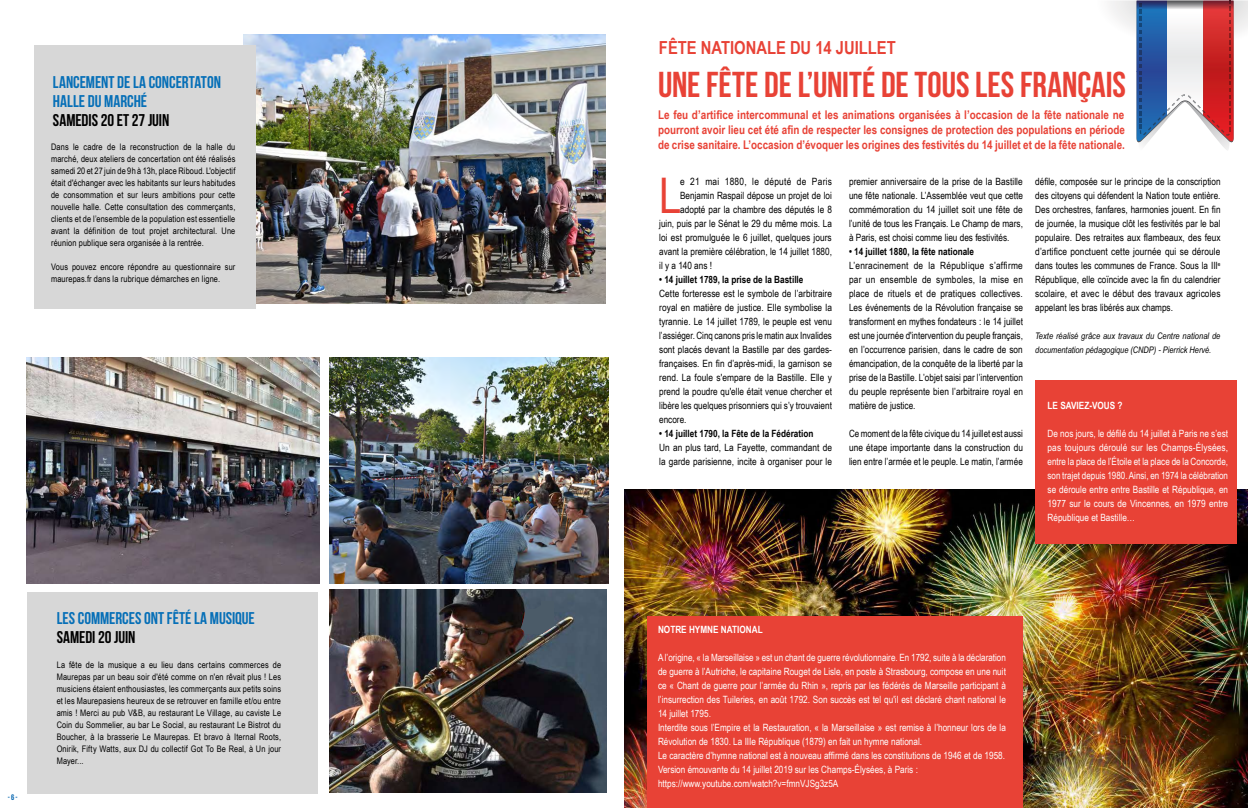
<style>
.page{position:relative;width:1248px;height:808px;background:#fff}
.page>*{position:absolute;margin:0;border:0;box-sizing:border-box;transform-origin:0 0}
.t1{font:49.1px "Arial Narrow";color:#e84236}
.t2{font:36px "Bebas Neue";color:#e84236}
.t3{font:700 18px "Arial Narrow";color:#e84236}
.t4{font:17px/19px "Bebas Neue";color:#066fb7}
.t5{font:17px "Bebas Neue";letter-spacing:-.005em;color:#000}
.t6{font:700 12px/15px "Arial Narrow";color:#e84236;text-align:justify}
.t7{font:10px/14px "Arial Narrow";color:#000;text-align:justify}
.t8{font:10px/14px "Arial Narrow";color:#fff;text-align:justify}
.t9{font:700 10px "Arial Narrow";color:#000}
.t10{font:700 10px "Arial Narrow";color:#fff}
.t11{font:10px "Arial Narrow";letter-spacing:.025em;color:#000}
.t12{font:9px/12px "Arial Narrow";letter-spacing:.015em;color:#000;text-align:justify}
.t13{font:italic 9px/14px "Arial Narrow";color:#000}
.t14{font:8px "Bebas Neue";color:#0063af}
</style>
<div class="page">
<div style="left:28px;top:592px;width:289px;height:202px;background:#d7d7d7"></div>
<img style="left:27px;top:358px;width:292px;height:225px">
<img style="left:329px;top:590px;width:277px;height:202px">
<img style="left:624px;top:489px;width:623px;height:319px">
<div style="left:1035px;top:380px;width:201px;height:163px;background:#e84236"></div>
<div style="left:647px;top:616px;width:375px;height:192px;background:#e84236"></div>
<img style="left:244px;top:34px;width:361px;height:269px">
<div style="left:34px;top:45px;width:221px;height:264px;background:#d7d7d7"></div>
<svg style="left:1110px;top:0;width:137px;height:150px"></svg>
<img style="left:329px;top:358px;width:279px;height:225px">
<div style="left:541px;top:602px;width:12px;height:23px;background:#4b5b68"></div>
<svg style="left:521px;top:604px;width:35px;height:30px"></svg>
<h3 class="t4" style="left:53px;top:72px;width:169px">LANCEMENT DE LA CONCERTATON<br>HALLE DU MARCHÉ</h3>
<h3 class="t5" style="left:53px;top:111px;width:118px">SAMEDIS 20 ET 27 JUIN</h3>
<p class="t12" style="left:51px;top:140px;width:186px">Dans le cadre de la reconstruction de la halle du marché, deux ateliers de concertation ont été réalisés samedi 20 et 27 juin de 9h à 13h, place Riboud. L'objectif était d'échanger avec les habitants sur leurs habitudes de consommation et sur leurs ambitions pour cette nouvelle halle. Cette consultation des commerçants, clients et de l’ensemble de la population est essentielle avant la définition de tout projet architectural. Une réunion publique sera organisée à la rentrée.</p>
<p class="t12" style="left:51px;top:260px;width:186px">Vous pouvez encore répondre au questionnaire sur maurepas.fr dans la rubrique démarches en ligne.</p>
<p class="t14" style="left:8px;top:792px;width:11px">- 6 -</p>
<h3 class="t4" style="left:57px;top:609px;width:200px">LES COMMERCES ONT FÊTÉ LA MUSIQUE</h3>
<h3 class="t5" style="left:57px;top:628px;width:80px">SAMEDI 20 JUIN</h3>
<p class="t12" style="left:57px;top:658px;width:226px">La fête de la musique a eu lieu dans certains commerces de Maurepas par un beau soir d'été comme on n'en rêvait plus ! Les musiciens étaient enthousiastes, les commerçants aux petits soins et les Maurepasiens heureux de se retrouver en famille et/ou entre amis ! Merci au pub V&amp;B, au restaurant Le Village, au caviste Le Coin du Sommelier, au bar Le Social, au restaurant Le Bistrot du Boucher, à la brasserie Le Maurepas. Et bravo à Iternal Roots, Onirik, Fifty Watts, aux DJ du collectif Got To Be Real, à Un jour Mayer...</p>
<h3 class="t3" style="left:659px;top:34px;width:238px">FÊTE NATIONALE DU 14 JUILLET</h3>
<h2 class="t2" style="left:658px;top:65px;width:469px">UNE FÊTE DE L’UNITÉ DE TOUS LES FRANÇAIS</h2>
<p class="t6" style="left:658px;top:107px;width:468px">Le feu d’artifice intercommunal et les animations organisées à l’occasion de la fête nationale ne pourront avoir lieu cet été afin de respecter les consignes de protection des populations en période de crise sanitaire. L’occasion d’évoquer les origines des festivités du 14 juillet et de la fête nationale.</p>
<h1 class="t1" style="left:659px;top:160px;width:24px">L</h1>
<p class="t11" style="left:680px;top:174px;width:153px">e 21 mai 1880, le député de Paris</p>
<p class="t7" style="left:680px;top:188px;width:153px">Benjamin Raspail dépose un projet de loi</p>
<p class="t7" style="left:680px;top:202px;width:153px">adopté par la chambre des députés le 8</p>
<p class="t7" style="left:659px;top:216px;width:174px">juin, puis par le Sénat le 29 du même mois. La</p>
<p class="t7" style="left:659px;top:230px;width:174px">loi est promulguée le 6 juillet, quelques jours</p>
<p class="t7" style="left:659px;top:244px;width:174px">avant la première célébration, le 14 juillet 1880,</p>
<p class="t7" style="left:659px;top:258px;width:54px">il y a 140 ans !</p>
<p class="t9" style="left:659px;top:272px;width:146px">• 14 juillet 1789, la prise de la Bastille</p>
<p class="t7" style="left:659px;top:286px;width:174px">Cette forteresse est le symbole de l’arbitraire royal en matière de justice. Elle symbolise la tyrannie. Le 14 juillet 1789, le peuple est venu l’assiéger. Cinq canons pris le matin aux Invalides sont placés devant la Bastille par des gardes&shy;françaises. En fin d’après-midi, la garnison se rend. La foule s'empare de la Bastille. Elle y prend la poudre qu'elle était venue chercher et libère les quelques prisonniers qui s’y trouvaient encore.</p>
<p class="t9" style="left:659px;top:426px;width:156px">• 14 juillet 1790, la Fête de la Fédération</p>
<p class="t7" style="left:659px;top:440px;width:174px">Un an plus tard, La Fayette, commandant de la garde parisienne, incite à organiser pour le</p>
<p class="t7" style="left:849px;top:174px;width:175px">premier anniversaire de la prise de la Bastille une fête nationale. L’Assemblée veut que cette commémoration du 14 juillet soit une fête de l’unité de tous les Français. Le Champ de mars, à Paris, est choisi comme lieu des festivités.</p>
<p class="t9" style="left:849px;top:244px;width:127px">• 14 juillet 1880, la fête nationale</p>
<p class="t7" style="left:849px;top:258px;width:175px">L’enracinement de la République s’affirme par un ensemble de symboles, la mise en place de rituels et de pratiques collectives.<br>Les événements de la Révolution française se transforment en mythes fondateurs : le 14 juillet est une journée d'intervention du peuple français, en l’occurrence parisien, dans le cadre de son émancipation, de la conquête de la liberté par la prise de la Bastille. L’objet saisi par l’intervention du peuple représente bien l’arbitraire royal en matière de justice.</p>
<p class="t7" style="left:849px;top:426px;width:175px">Ce moment de la fête civique du 14 juillet est aussi une étape importante dans la construction du lien entre l’armée et le peuple. Le matin, l’armée</p>
<p class="t7" style="left:1035px;top:174px;width:187px">défile, composée sur le principe de la conscription des citoyens qui défendent la Nation toute entière.<br>Des orchestres, fanfares, harmonies jouent. En fin de journée, la musique clôt les festivités par le bal populaire. Des retraites aux flambeaux, des feux d’artifice ponctuent cette journée qui se déroule dans toutes les communes de France. Sous la III<sup>e </sup>République, elle coïncide avec la fin du calendrier scolaire, et avec le début des travaux agricoles appelant les bras libérés aux champs.</p>
<p class="t13" style="left:1035px;top:329px;width:187px">Texte réalisé grâce aux travaux du Centre national de documentation pédagogique (CNDP) - Pierrick Hervé.</p>
<p class="t10" style="left:1047px;top:398px;width:77px">LE SAVIEZ-VOUS ?</p>
<p class="t8" style="left:1047px;top:426px;width:182px">De nos jours, le défilé du 14 juillet à Paris ne s’est pas toujours déroulé sur les Champs-Élysées, entre la place de l’Étoile et la place de la Concorde, son trajet depuis 1980. Ainsi, en 1974 la célébration se déroule entre entre Bastille et République, en 1977 sur le cours de Vincennes, en 1979 entre République et Bastille…</p>
<p class="t10" style="left:658px;top:622px;width:106px">NOTRE HYMNE NATIONAL</p>
<p class="t8" style="left:658px;top:650px;width:349px;text-align:left">A l’origine, « la Marseillaise » est un chant de guerre révolutionnaire. En 1792, suite à la déclaration de guerre à l’Autriche, le capitaine Rouget de Lisle, en poste à Strasbourg, compose en une nuit ce « Chant de guerre pour l’armée du Rhin », repris par les fédérés de Marseille participant à l’insurrection des Tuileries, en août 1792. Son succès est tel qu'il est déclaré chant national le 14 juillet 1795.<br>Interdite sous l’Empire et la Restauration, « la Marseillaise » est remise à l’honneur lors de la Révolution de 1830. La IIIe République (1879) en fait un hymne national.<br>Le caractère d’hymne national est à nouveau affirmé dans les constitutions de 1946 et de 1958.<br>Version émouvante du 14 juillet 2019 sur les Champs-Élysées, à Paris : https://www.youtube.com/watch?v=fmnVJSg3z5A</p>
</div>
